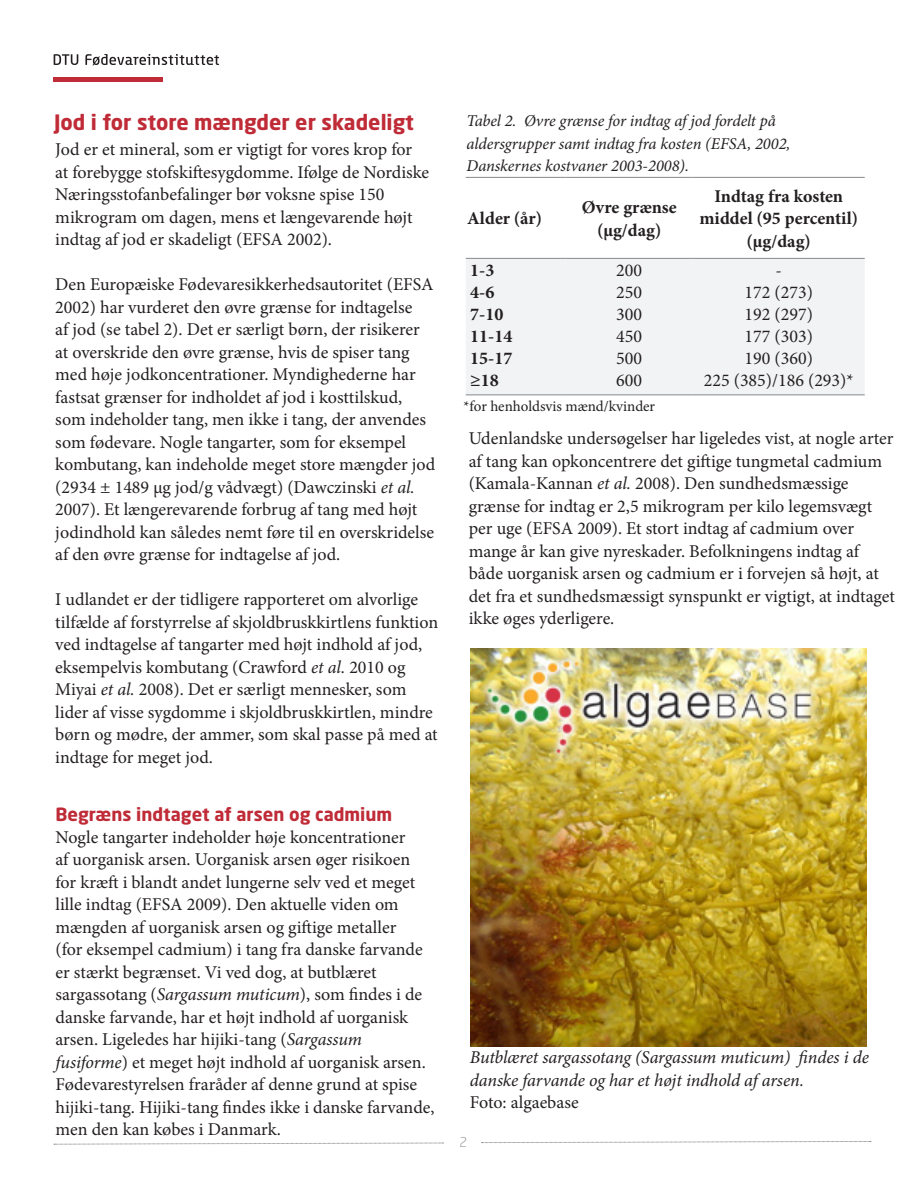
<style>
.page{position:relative;width:918px;height:1188px;background:#fff}
.page>*{position:absolute;margin:0;border:0;box-sizing:border-box;transform-origin:0 0}
.Brødtekst{font:700 21px "Neo Sans Std";color:#bf2b37}
.Brødtekst-2{font:18px/22.5px "Minion Pro";color:#231f20}
.Brødtekst-3{font:700 18px/22.5px "Minion Pro";color:#231f20;text-align:center}
.Brødtekst-4{font:italic 18px/22.5px "Minion Pro";letter-spacing:-.005em;color:#231f20}
.Brødtekst-5{font:700 18px "Neo Sans Std";color:#bf2b37}
.Brødtekst-6{font:italic 16.5px/22.5px "Minion Pro";letter-spacing:-.005em;color:#231f20}
.Brødtekst-7{font:15px "Minion Pro";letter-spacing:-.005em;color:#231f20}
.Upper_Right{font:300 13.5px "Neo Sans Std";color:#87898c}
.s1{font-style:italic}
</style>
<div class="page">
<svg style="left:54px;top:1143px;width:389px;height:2px"></svg>
<svg style="left:481px;top:1141px;width:390px;height:2px"></svg>
<hr style="left:54px;top:77px;width:109px;height:4px;background:#bf2b37">
<svg style="left:54px;top:54px;width:165px;height:11px"></svg>
<div style="left:466px;top:259px;width:398px;height:135px;background:#f2f3f4"></div>
<hr style="left:466px;top:258px;width:100px;height:1px;background:#87898c">
<hr style="left:566px;top:258px;width:127px;height:1px;background:#87898c">
<hr style="left:693px;top:258px;width:172px;height:1px;background:#87898c">
<hr style="left:466px;top:394px;width:100px;height:1px;background:#87898c">
<hr style="left:566px;top:394px;width:127px;height:1px;background:#87898c">
<hr style="left:693px;top:394px;width:172px;height:1px;background:#87898c">
<hr style="left:466px;top:177px;width:100px;height:1px;background:#87898c">
<hr style="left:566px;top:177px;width:127px;height:1px;background:#87898c">
<hr style="left:693px;top:177px;width:172px;height:1px;background:#87898c">
<img style="left:470px;top:648px;width:396px;height:399px">
<p class="Brødtekst" style="left:54px;top:109px;width:362px">Jod i for store mængder er skadeligt</p>
<p class="Brødtekst-2" style="left:55px;top:138px;width:375px">Jod er et mineral, som er vigtigt for vores krop for at forebygge stofskiftesygdomme. Ifølge de Nordiske Næringsstofanbefalinger bør voksne spise 150 mikrogram om dagen, mens et længevarende højt indtag af jod er skadeligt (EFSA 2002).</p>
<p class="Brødtekst-2" style="left:55px;top:273px;width:382px">Den Europæiske Fødevaresikkerhedsautoritet (EFSA 2002) har vurderet den øvre grænse for indtagelse<br>af jod (se tabel 2). Det er særligt børn, der risikerer at overskride den øvre grænse, hvis de spiser tang med høje jodkoncentrationer. Myndighederne har fastsat grænser for indholdet af jod i kosttilskud, som indeholder tang, men ikke i tang, der anvendes som fødevare. Nogle tangarter, som for eksempel kombutang, kan indeholde meget store mængder jod (2934 ± 1489 μg jod/g vådvægt) (Dawczinski <span class="s1">et al.<br></span>2007). Et længerevarende forbrug af tang med højt jodindhold kan således nemt føre til en overskridelse af den øvre grænse for indtagelse af jod.</p>
<p class="Brødtekst-2" style="left:55px;top:588px;width:384px">I udlandet er der tidligere rapporteret om alvorlige tilfælde af forstyrrelse af skjoldbruskkirtlens funktion ved indtagelse af tangarter med højt indhold af jod, eksempelvis kombutang (Crawford <span class="s1">et al.</span> 2010 og Miyai <span class="s1">et al.</span> 2008). Det er særligt mennesker, som lider af visse sygdomme i skjoldbruskkirtlen, mindre børn og mødre, der ammer, som skal passe på med at indtage for meget jod.</p>
<p class="Brødtekst-5" style="left:56px;top:803px;width:338px">Begræns indtaget af arsen og cadmium</p>
<p class="Brødtekst-2" style="left:56px;top:826px;width:381px">Nogle tangarter indeholder høje koncentrationer<br>af uorganisk arsen. Uorganisk arsen øger risikoen for kræft i blandt andet lungerne selv ved et meget lille indtag (EFSA 2009). Den aktuelle viden om mængden af uorganisk arsen og giftige metaller<br>(for eksempel cadmium) i tang fra danske farvande er stærkt begrænset. Vi ved dog, at butblæret sargassotang (<span class="s1">Sargassum muticum</span>), som findes i de danske farvande, har et højt indhold af uorganisk arsen. Ligeledes har hijiki-tang (<span class="s1">Sargassum fusiforme</span>) et meget højt indhold af uorganisk arsen.<br>Fødevarestyrelsen fraråder af denne grund at spise hijiki-tang. Hijiki-tang findes ikke i danske farvande, men den kan købes i Danmark.</p>
<p class="Brødtekst-6" style="left:467px;top:110px;width:325px">Tabel 2. Øvre grænse for indtag af jod fordelt på aldersgrupper samt indtag fra kosten (EFSA, 2002,<br>Danskernes kostvaner 2003-2008).</p>
<p class="Brødtekst-3" style="left:467px;top:207px;width:76px">Alder (år)</p>
<p class="Brødtekst-3" style="left:582px;top:196px;width:97px">Øvre grænse</p>
<p class="Brødtekst-3" style="left:597px;top:218px;width:66px">(µg/dag)</p>
<p class="Brødtekst-3" style="left:699px;top:185px;width:160px">Indtag fra kosten middel (95 percentil) (µg/dag)</p>
<p class="Brødtekst-3" style="left:470px;top:259px;width:26px">1-3</p>
<p class="Brødtekst-2" style="left:616px;top:259px;width:27px">200</p>
<p class="Brødtekst-2" style="left:776px;top:259px;width:8px">-</p>
<p class="Brødtekst-3" style="left:470px;top:281px;width:26px">4-6</p>
<p class="Brødtekst-2" style="left:616px;top:281px;width:27px">250</p>
<p class="Brødtekst-2" style="left:745px;top:281px;width:70px">172 (273)</p>
<p class="Brødtekst-3" style="left:470px;top:303px;width:35px">7-10</p>
<p class="Brødtekst-2" style="left:616px;top:303px;width:27px">300</p>
<p class="Brødtekst-2" style="left:745px;top:303px;width:70px">192 (297)</p>
<p class="Brødtekst-3" style="left:470px;top:325px;width:44px">11-14</p>
<p class="Brødtekst-2" style="left:616px;top:325px;width:27px">450</p>
<p class="Brødtekst-2" style="left:745px;top:325px;width:70px">177 (303)</p>
<p class="Brødtekst-3" style="left:470px;top:347px;width:44px">15-17</p>
<p class="Brødtekst-2" style="left:616px;top:347px;width:27px">500</p>
<p class="Brødtekst-2" style="left:745px;top:347px;width:70px">190 (360)</p>
<p class="Brødtekst-3" style="left:470px;top:369px;width:30px">≥18</p>
<p class="Brødtekst-2" style="left:616px;top:369px;width:27px">600</p>
<p class="Brødtekst-2" style="left:704px;top:369px;width:151px">225 (385)/186 (293)*</p>
<p class="Brødtekst-7" style="left:464px;top:397px;width:193px">*for henholdsvis mænd/kvinder</p>
<p class="Brødtekst-2" style="left:469px;top:428px;width:428px">Udenlandske undersøgelser har ligeledes vist, at nogle arter af tang kan opkoncentrere det giftige tungmetal cadmium (Kamala-Kannan <span class="s1">et al.</span> 2008). Den sundhedsmæssige grænse for indtag er 2,5 mikrogram per kilo legemsvægt per uge (EFSA 2009). Et stort indtag af cadmium over mange år kan give nyreskader. Befolkningens indtag af både uorganisk arsen og cadmium er i forvejen så højt, at det fra et sundhedsmæssigt synspunkt er vigtigt, at indtaget ikke øges yderligere.</p>
<p class="Brødtekst-4" style="left:470px;top:1046px;width:401px">Butblæret sargassotang (Sargassum muticum) findes i de danske farvande og har et højt indhold af arsen.</p>
<p class="Brødtekst-2" style="left:470px;top:1091px;width:110px">Foto: algaebase</p>
<p class="Upper_Right" style="left:460px;top:1134px;width:9px">2</p>
</div>
